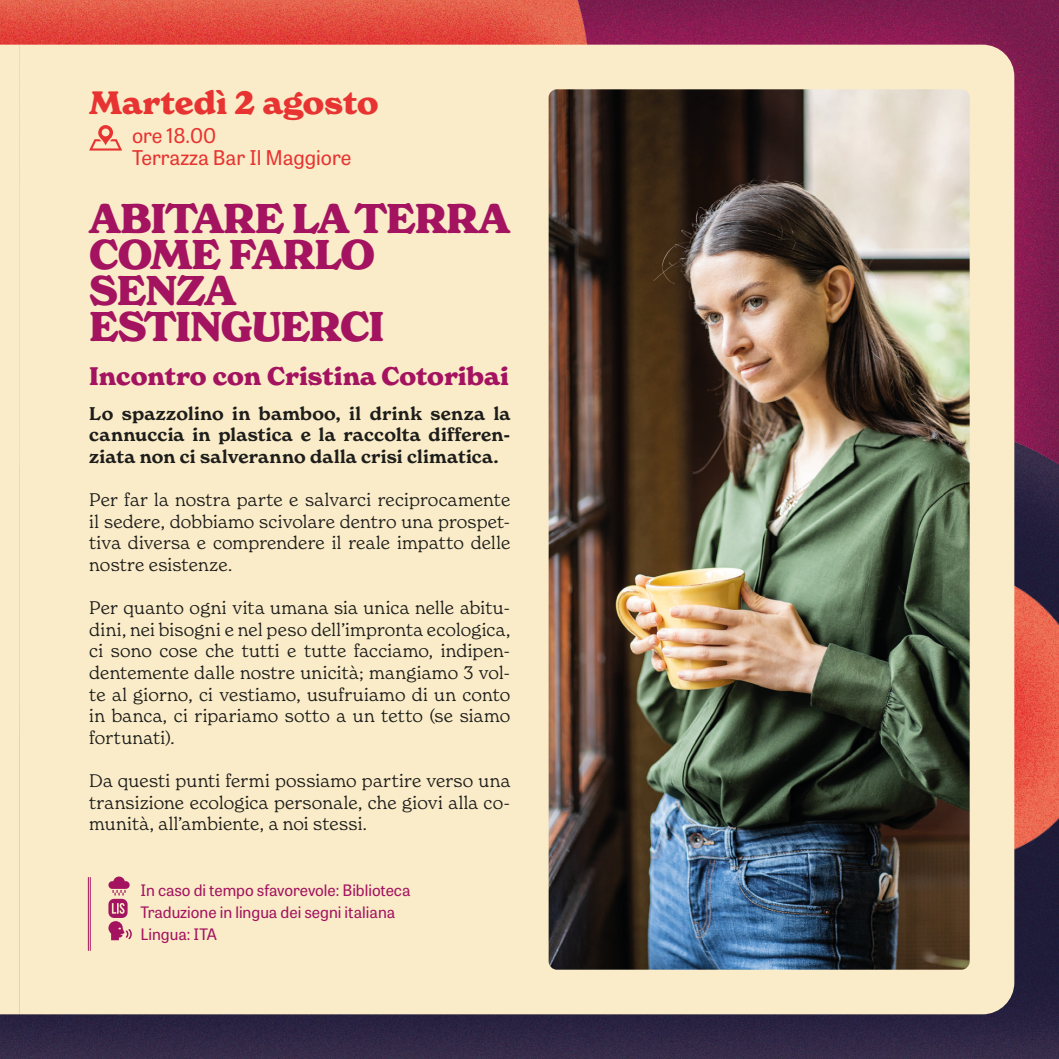
<style>
.page{position:relative;width:1059px;height:1059px;background:#fff}
.page>*{position:absolute;margin:0;border:0;box-sizing:border-box;transform-origin:0 0}
.titolo_evento{font:700 40.5px/36px "New Spirit";letter-spacing:-.025em;color:#a41360}
.data_evento{font:700 31.5px "New Spirit";color:#e73432}
.sottotitolo_evento{font:700 24.75px "New Spirit";color:#a41360}
.luogo_e_ora{font:20.25px/22.5px "Tablet Gothic";color:#e73432}
.descrizione{font:300 18px/21.6px "New Spirit";letter-spacing:.015em;color:#1d1d1b;text-align:justify}
.descrizione-2{font:600 18px/21.6px "New Spirit";letter-spacing:.01em;color:#1d1d1b;text-align:justify}
.info_evento{font:15.75px "Tablet Gothic";color:#a41360}
</style>
<div class="page">
<img style="left:589px;top:0;width:470px;height:424px">
<img style="left:0;top:0;width:589px;height:45px">
<img style="left:0;top:424px;width:1059px;height:635px">
<div style="left:0;top:45px;width:19px;height:969px;background:#faecc8"></div>
<img style="left:1014px;top:570px;width:45px;height:291px">
<div style="left:19px;top:45px;width:995px;height:969px;background:#faecc8"></div>
<hr style="left:88px;top:877px;width:1px;height:73px;background:#a41360">
<hr style="left:90px;top:877px;width:1px;height:73px;background:#a41360">
<svg style="left:89px;top:125px;width:33px;height:26px"></svg>
<svg style="left:108px;top:876px;width:24px;height:64px;background:#d18596"></svg>
<img style="left:549px;top:89px;width:420px;height:880px">
<p class="data_evento" style="left:89px;top:83px;width:291px">Martedì 2 agosto</p>
<p class="luogo_e_ora" style="left:132px;top:123px;width:221px">ore 18.00<br>Terrazza Bar Il Maggiore</p>
<p class="titolo_evento" style="left:89px;top:201px;width:422px">ABITARE LA TERRA<br>COME FARLO<br>SENZA<br>ESTINGUERCI</p>
<p class="sottotitolo_evento" style="left:89px;top:361px;width:421px">Incontro con Cristina Cotoribai</p>
<p class="descrizione-2" style="left:89px;top:402px;width:422px">Lo spazzolino in bamboo, il drink senza la cannuccia in plastica e la raccolta differen&shy;ziata non ci salveranno dalla crisi climatica.</p>
<p class="descrizione" style="left:89px;top:489px;width:422px">Per far la nostra parte e salvarci reciprocamente il sedere, dobbiamo scivolare dentro una prospet&shy;tiva diversa e comprendere il reale impatto delle nostre esistenze.</p>
<p class="descrizione" style="left:89px;top:597px;width:423px">Per quanto ogni vita umana sia unica nelle abitu&shy;dini, nei bisogni e nel peso dell’impronta ecologica, ci sono cose che tutti e tutte facciamo, indipen&shy;dentemente dalle nostre unicità; mangiamo 3 vol&shy;te al giorno, ci vestiamo, usufruiamo di un conto in banca, ci ripariamo sotto a un tetto (se siamo fortunati).</p>
<p class="descrizione" style="left:89px;top:769px;width:422px">Da questi punti fermi possiamo partire verso una transizione ecologica personale, che giovi alla co&shy;munità, all’ambiente, a noi stessi.</p>
<p class="info_evento" style="left:140px;top:879px;width:272px">In caso di tempo sfavorevole: Biblioteca</p>
<p class="info_evento" style="left:140px;top:901px;width:257px">Traduzione in lingua dei segni italiana</p>
<p class="info_evento" style="left:140px;top:923px;width:78px">Lingua: ITA</p>
</div>
